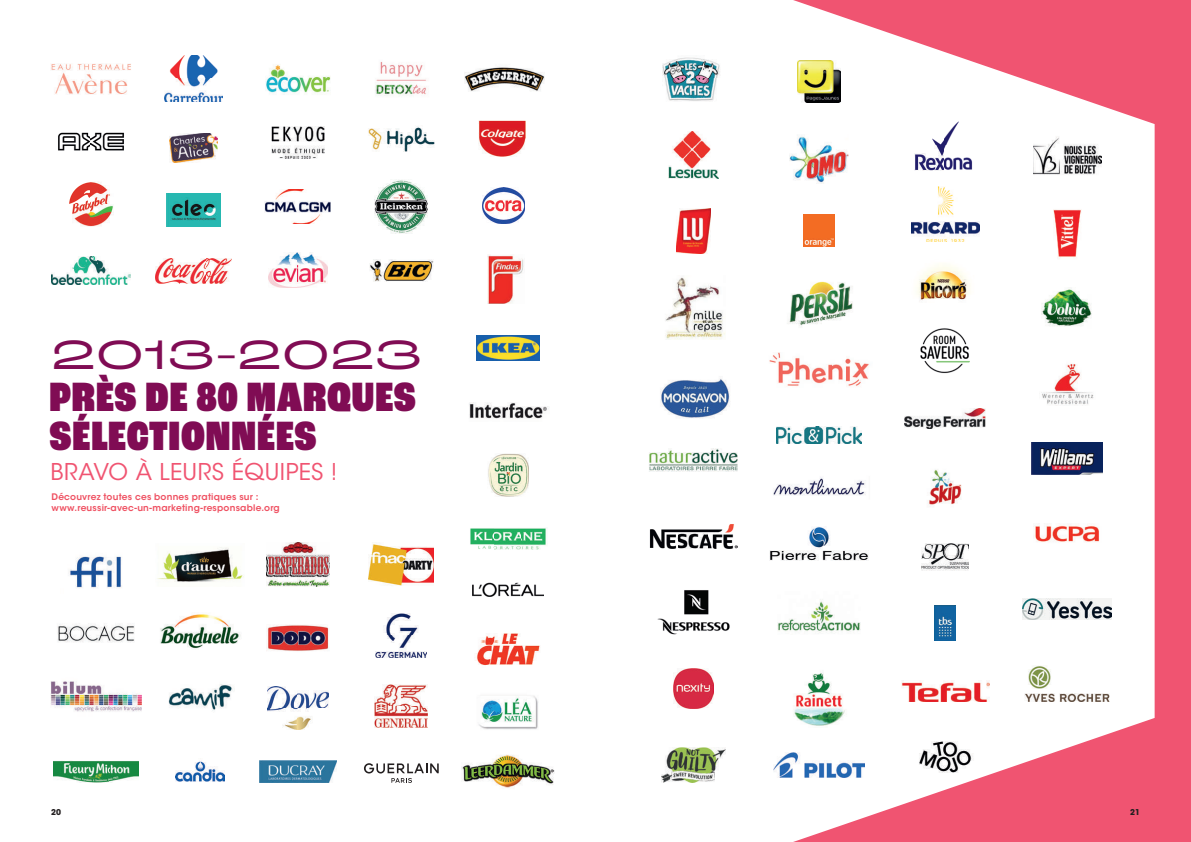
<style>
.page{position:relative;width:1191px;height:842px;background:#f05471}
.page>*{position:absolute;margin:0;border:0;box-sizing:border-box;transform-origin:0 0}
.t1{font:900 condensed 43px/39.4px "Roc Grotesk";letter-spacing:.015em;color:#800c54}
.t2{font:43px "Roc Grotesk Extra Wide";letter-spacing:-.015em;color:#800c54}
.t3{font:23px "ITC Avant Garde Std";letter-spacing:.015em;color:#f05471}
.t4{font:600 9px/10.8px "ITC Avant Garde Std";letter-spacing:.025em;color:#ef5061}
.t5{font:700 8px "ITC Avant Garde Std";color:#231f20}
</style>
<div class="page">
<svg style="left:595px;top:0;width:559px;height:842px;background:#fce9ec"></svg>
<div style="left:0;top:0;width:595px;height:842px;background:#fff"></div>
<img style="left:51px;top:63px;width:80px;height:31px">
<img style="left:58px;top:132px;width:66px;height:19px">
<img style="left:69px;top:182px;width:45px;height:45px">
<img style="left:51px;top:257px;width:80px;height:27px">
<img style="left:464px;top:67px;width:80px;height:25px">
<img style="left:370px;top:260px;width:63px;height:21px">
<img style="left:50px;top:681px;width:91px;height:31px">
<img style="left:57px;top:624px;width:78px;height:18px">
<img style="left:160px;top:614px;width:81px;height:35px">
<img style="left:168px;top:684px;width:65px;height:27px">
<img style="left:176px;top:761px;width:48px;height:21px">
<img style="left:164px;top:55px;width:59px;height:47px">
<img style="left:169px;top:133px;width:49px;height:30px">
<img style="left:155px;top:258px;width:77px;height:25px">
<img style="left:478px;top:120px;width:47px;height:37px">
<img style="left:482px;top:188px;width:42px;height:35px">
<img style="left:157px;top:547px;width:87px;height:35px">
<img style="left:266px;top:543px;width:63px;height:43px">
<img style="left:266px;top:625px;width:63px;height:26px">
<img style="left:166px;top:194px;width:55px;height:32px">
<img style="left:267px;top:687px;width:62px;height:43px">
<img style="left:259px;top:760px;width:77px;height:23px">
<img style="left:265px;top:64px;width:65px;height:31px">
<img style="left:271px;top:126px;width:53px;height:33px">
<img style="left:264px;top:189px;width:67px;height:35px">
<img style="left:268px;top:253px;width:59px;height:34px">
<img style="left:69px;top:556px;width:53px;height:32px">
<img style="left:53px;top:761px;width:85px;height:21px">
<img style="left:369px;top:544px;width:65px;height:42px">
<img style="left:488px;top:255px;width:36px;height:49px">
<img style="left:376px;top:613px;width:51px;height:44px">
<img style="left:375px;top:685px;width:53px;height:43px">
<img style="left:375px;top:62px;width:52px;height:34px">
<img style="left:375px;top:180px;width:53px;height:53px">
<img style="left:368px;top:126px;width:67px;height:26px">
<img style="left:476px;top:335px;width:63px;height:26px">
<img style="left:469px;top:402px;width:80px;height:17px">
<img style="left:488px;top:454px;width:41px;height:42px">
<img style="left:470px;top:528px;width:76px;height:22px">
<svg style="left:364px;top:763px;width:75px;height:20px"></svg>
<img style="left:472px;top:582px;width:71px;height:15px">
<img style="left:476px;top:633px;width:64px;height:33px">
<img style="left:478px;top:695px;width:60px;height:34px">
<img style="left:461px;top:754px;width:93px;height:34px">
<img style="left:663px;top:56px;width:58px;height:45px">
<img style="left:668px;top:131px;width:50px;height:47px">
<img style="left:661px;top:275px;width:64px;height:65px">
<img style="left:657px;top:373px;width:73px;height:54px">
<img style="left:770px;top:472px;width:101px;height:29px">
<img style="left:645px;top:449px;width:97px;height:22px">
<img style="left:649px;top:522px;width:88px;height:28px">
<img style="left:657px;top:590px;width:73px;height:45px">
<img style="left:673px;top:669px;width:40px;height:40px">
<img style="left:661px;top:747px;width:64px;height:36px">
<img style="left:797px;top:60px;width:43px;height:43px">
<img style="left:789px;top:134px;width:59px;height:49px">
<img style="left:803px;top:215px;width:32px;height:32px">
<img style="left:780px;top:278px;width:78px;height:52px">
<img style="left:765px;top:353px;width:108px;height:37px">
<img style="left:776px;top:426px;width:85px;height:18px">
<img style="left:769px;top:527px;width:99px;height:33px">
<img style="left:774px;top:753px;width:90px;height:24px">
<img style="left:789px;top:666px;width:59px;height:62px">
<img style="left:777px;top:592px;width:83px;height:43px">
<img style="left:914px;top:120px;width:59px;height:51px">
<img style="left:911px;top:186px;width:68px;height:55px">
<img style="left:912px;top:260px;width:66px;height:44px">
<img style="left:921px;top:326px;width:48px;height:48px">
<img style="left:904px;top:408px;width:81px;height:21px">
<img style="left:919px;top:461px;width:51px;height:51px">
<img style="left:921px;top:539px;width:47px;height:31px">
<img style="left:934px;top:606px;width:22px;height:34px">
<img style="left:901px;top:681px;width:88px;height:21px">
<img style="left:916px;top:738px;width:58px;height:37px">
<img style="left:1033px;top:523px;width:68px;height:21px">
<img style="left:1033px;top:133px;width:68px;height:50px">
<img style="left:1050px;top:206px;width:34px;height:55px">
<img style="left:1041px;top:288px;width:51px;height:40px">
<img style="left:1039px;top:361px;width:56px;height:45px">
<img style="left:1031px;top:443px;width:71px;height:31px">
<img style="left:1023px;top:598px;width:88px;height:21px">
<img style="left:1024px;top:666px;width:85px;height:36px">
<img style="left:676px;top:208px;width:35px;height:45px">
<h1 class="t2" style="left:50px;top:328px;width:374px">2013-2023</h1>
<h1 class="t1" style="left:50px;top:379px;width:368px">PRÈS DE 80 MARQUES<br>SÉLECTIONNÉES</h1>
<h2 class="t3" style="left:50px;top:458px;width:289px">BRAVO À LEURS ÉQUIPES !</h2>
<p class="t4" style="left:51px;top:492px;width:230px">Découvrez toutes ces bonnes pratiques sur : www.reussir-avec-un-marketing-responsable.org</p>
<p class="t5" style="left:51px;top:807px;width:12px">20</p>
<p class="t5" style="left:1130px;top:807px;width:11px">21</p>
</div>
